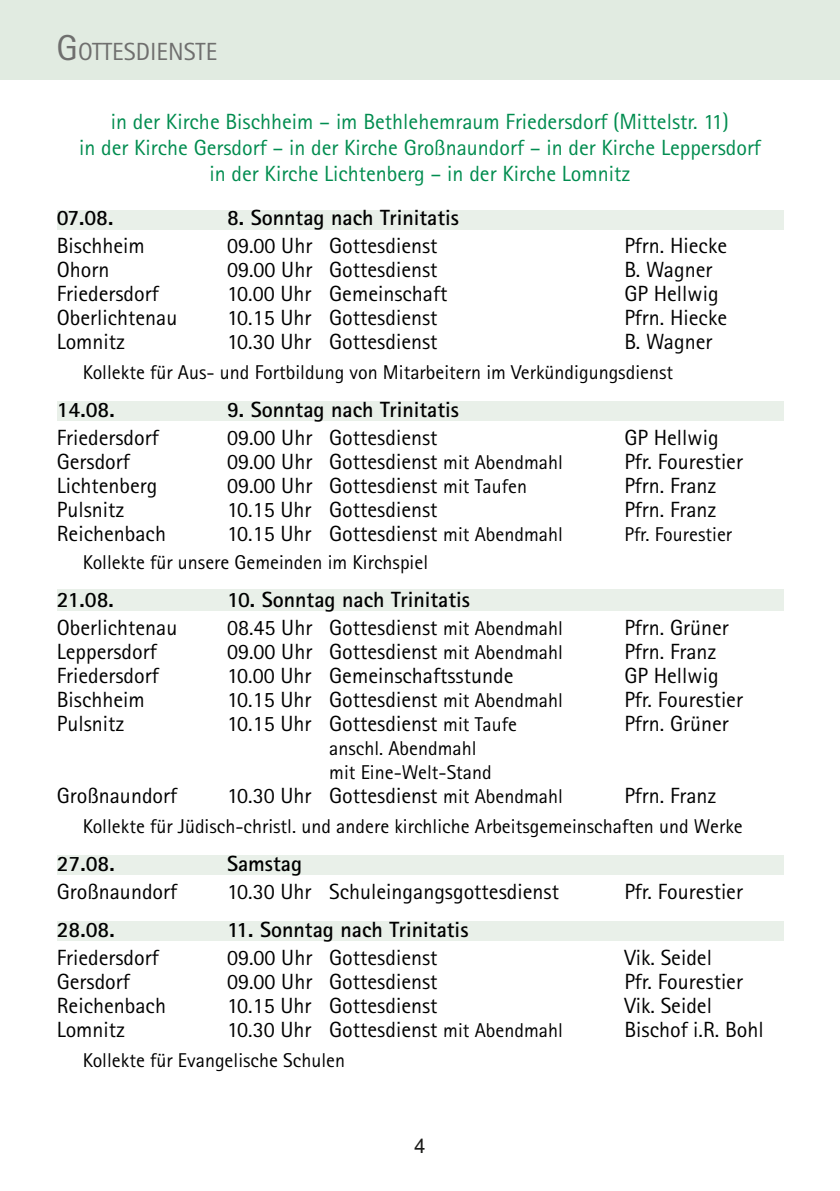
<style>
.page{position:relative;width:840px;height:1191px;background:#fff}
.page>*{position:absolute;margin:0;border:0;box-sizing:border-box;transform-origin:0 0}
.t1{font:24.8px "Rotis Sans Serif Pro";color:#6f6f6e}
.t2{font:22px "Rotis Sans Serif Pro";color:#000}
.t3{font:22px/26px "Rotis Sans Serif Pro";color:#008c4f;text-align:center}
.t4{font:700 22px "Rotis Sans Serif Pro";color:#000}
.t5{font:20px/24px "Rotis Sans Serif Pro";color:#000}
.t6{font:20px "Arial";color:#1a1a18}
.s1{font-size:36px}
.s2{font-size:20px}
</style>
<div class="page">
<div style="left:0;top:0;width:839px;height:79px;background:#e1ebe1"></div>
<div style="left:57px;top:920px;width:725px;height:20px;background:#e9f0e9"></div>
<div style="left:57px;top:855px;width:725px;height:19px;background:#e9f0e9"></div>
<div style="left:57px;top:589px;width:725px;height:22px;background:#e9f0e9"></div>
<div style="left:57px;top:401px;width:725px;height:20px;background:#e9f0e9"></div>
<div style="left:57px;top:210px;width:725px;height:19px;background:#e9f0e9"></div>
<p class="t1" style="left:57px;top:43px;width:162px"><span class="s1">G</span>OTTESDIENSTE</p>
<p class="t3" style="left:79px;top:111px;width:683px">in der Kirche Bischheim – im Bethlehemraum Friedersdorf (Mittelstr. 11)<br>in der Kirche Gersdorf – in der Kirche Großnaundorf – in der Kirche Leppersdorf in der Kirche Lichtenberg – in der Kirche Lomnitz</p>
<p class="t4" style="left:57px;top:210px;width:58px">07.08.</p>
<p class="t4" style="left:227px;top:210px;width:233px">8. Sonntag nach Trinitatis</p>
<p class="t2" style="left:57px;top:238px;width:89px">Bischheim</p>
<p class="t2" style="left:227px;top:238px;width:212px">09.00 Uhr Gottesdienst</p>
<p class="t2" style="left:624px;top:238px;width:104px">Pfrn. Hiecke</p>
<p class="t2" style="left:57px;top:262px;width:54px">Ohorn</p>
<p class="t2" style="left:227px;top:262px;width:212px">09.00 Uhr Gottesdienst</p>
<p class="t2" style="left:624px;top:262px;width:89px">B. Wagner</p>
<p class="t2" style="left:57px;top:286px;width:103px">Friedersdorf</p>
<p class="t2" style="left:227px;top:286px;width:222px">10.00 Uhr Gemeinschaft</p>
<p class="t2" style="left:624px;top:286px;width:96px">GP Hellwig</p>
<p class="t2" style="left:57px;top:310px;width:122px">Oberlichtenau</p>
<p class="t2" style="left:227px;top:310px;width:212px">10.15 Uhr Gottesdienst</p>
<p class="t2" style="left:624px;top:310px;width:104px">Pfrn. Hiecke</p>
<p class="t2" style="left:57px;top:334px;width:70px">Lomnitz</p>
<p class="t2" style="left:227px;top:334px;width:212px">10.30 Uhr Gottesdienst</p>
<p class="t2" style="left:624px;top:334px;width:89px">B. Wagner</p>
<p class="t5" style="left:83px;top:363px;width:591px">Kollekte für Aus- und Fortbildung von Mitarbeitern im Verkündigungsdienst</p>
<p class="t4" style="left:57px;top:402px;width:59px">14.08.</p>
<p class="t4" style="left:227px;top:402px;width:233px">9. Sonntag nach Trinitatis</p>
<p class="t2" style="left:57px;top:430px;width:103px">Friedersdorf</p>
<p class="t2" style="left:227px;top:430px;width:212px">09.00 Uhr Gottesdienst</p>
<p class="t2" style="left:624px;top:430px;width:96px">GP Hellwig</p>
<p class="t2" style="left:57px;top:454px;width:74px">Gersdorf</p>
<p class="t2" style="left:227px;top:454px;width:337px">09.00 Uhr Gottesdienst <span class="s2">mit Abendmahl</span></p>
<p class="t2" style="left:624px;top:454px;width:120px">Pfr. Fourestier</p>
<p class="t2" style="left:57px;top:478px;width:102px">Lichtenberg</p>
<p class="t2" style="left:227px;top:478px;width:301px">09.00 Uhr Gottesdienst <span class="s2">mit Taufen</span></p>
<p class="t2" style="left:624px;top:478px;width:94px">Pfrn. Franz</p>
<p class="t2" style="left:57px;top:502px;width:69px">Pulsnitz</p>
<p class="t2" style="left:227px;top:502px;width:212px">10.15 Uhr Gottesdienst</p>
<p class="t2" style="left:624px;top:502px;width:94px">Pfrn. Franz</p>
<p class="t2" style="left:57px;top:526px;width:111px">Reichenbach</p>
<p class="t2" style="left:227px;top:526px;width:337px">10.15 Uhr Gottesdienst <span class="s2">mit Abendmahl</span></p>
<p class="t5" style="left:624px;top:525px;width:109px">Pfr. Fourestier</p>
<p class="t5" style="left:83px;top:553px;width:347px">Kollekte für unsere Gemeinden im Kirchspiel</p>
<p class="t4" style="left:57px;top:592px;width:59px">21.08.</p>
<p class="t4" style="left:227px;top:592px;width:244px">10. Sonntag nach Trinitatis</p>
<p class="t2" style="left:57px;top:620px;width:122px">Oberlichtenau</p>
<p class="t2" style="left:227px;top:620px;width:337px">08.45 Uhr Gottesdienst <span class="s2">mit Abendmahl</span></p>
<p class="t2" style="left:624px;top:620px;width:106px">Pfrn. Grüner</p>
<p class="t2" style="left:57px;top:644px;width:101px">Leppersdorf</p>
<p class="t2" style="left:227px;top:644px;width:337px">09.00 Uhr Gottesdienst <span class="s2">mit Abendmahl</span></p>
<p class="t2" style="left:624px;top:644px;width:94px">Pfrn. Franz</p>
<p class="t2" style="left:57px;top:668px;width:103px">Friedersdorf</p>
<p class="t2" style="left:227px;top:668px;width:288px">10.00 Uhr Gemeinschaftsstunde</p>
<p class="t2" style="left:624px;top:668px;width:96px">GP Hellwig</p>
<p class="t2" style="left:57px;top:692px;width:89px">Bischheim</p>
<p class="t2" style="left:227px;top:692px;width:337px">10.15 Uhr Gottesdienst <span class="s2">mit Abendmahl</span></p>
<p class="t2" style="left:624px;top:692px;width:120px">Pfr. Fourestier</p>
<p class="t2" style="left:57px;top:716px;width:69px">Pulsnitz</p>
<p class="t2" style="left:227px;top:716px;width:291px">10.15 Uhr Gottesdienst <span class="s2">mit Taufe</span></p>
<p class="t2" style="left:624px;top:716px;width:106px">Pfrn. Grüner</p>
<p class="t5" style="left:329px;top:739px;width:164px">anschl. Abendmahl mit Eine-Welt-Stand</p>
<p class="t2" style="left:57px;top:788px;width:122px">Großnaundorf</p>
<p class="t2" style="left:227px;top:788px;width:337px">10.30 Uhr Gottesdienst <span class="s2">mit Abendmahl</span></p>
<p class="t2" style="left:624px;top:788px;width:94px">Pfrn. Franz</p>
<p class="t5" style="left:83px;top:817px;width:661px">Kollekte für Jüdisch-christl. und andere kirchliche Arbeitsgemeinschaften und Werke</p>
<p class="t4" style="left:57px;top:856px;width:59px">27.08.</p>
<p class="t4" style="left:227px;top:856px;width:76px">Samstag</p>
<p class="t2" style="left:57px;top:884px;width:122px">Großnaundorf</p>
<p class="t2" style="left:227px;top:884px;width:333px">10.30 Uhr Schuleingangsgottesdienst</p>
<p class="t2" style="left:624px;top:884px;width:120px">Pfr. Fourestier</p>
<p class="t4" style="left:57px;top:922px;width:59px">28.08.</p>
<p class="t4" style="left:227px;top:922px;width:243px">11. Sonntag nach Trinitatis</p>
<p class="t2" style="left:57px;top:950px;width:103px">Friedersdorf</p>
<p class="t2" style="left:227px;top:950px;width:212px">09.00 Uhr Gottesdienst</p>
<p class="t2" style="left:624px;top:950px;width:89px">Vik. Seidel</p>
<p class="t2" style="left:57px;top:974px;width:74px">Gersdorf</p>
<p class="t2" style="left:227px;top:974px;width:212px">09.00 Uhr Gottesdienst</p>
<p class="t2" style="left:624px;top:974px;width:120px">Pfr. Fourestier</p>
<p class="t2" style="left:57px;top:998px;width:111px">Reichenbach</p>
<p class="t2" style="left:227px;top:998px;width:212px">10.15 Uhr Gottesdienst</p>
<p class="t2" style="left:624px;top:998px;width:89px">Vik. Seidel</p>
<p class="t2" style="left:57px;top:1022px;width:70px">Lomnitz</p>
<p class="t2" style="left:227px;top:1022px;width:337px">10.30 Uhr Gottesdienst <span class="s2">mit Abendmahl</span></p>
<p class="t2" style="left:624px;top:1022px;width:141px">Bischof i.R. Bohl</p>
<p class="t5" style="left:83px;top:1051px;width:264px">Kollekte für Evangelische Schulen</p>
<p class="t6" style="left:414px;top:1138px;width:13px">4</p>
</div>
